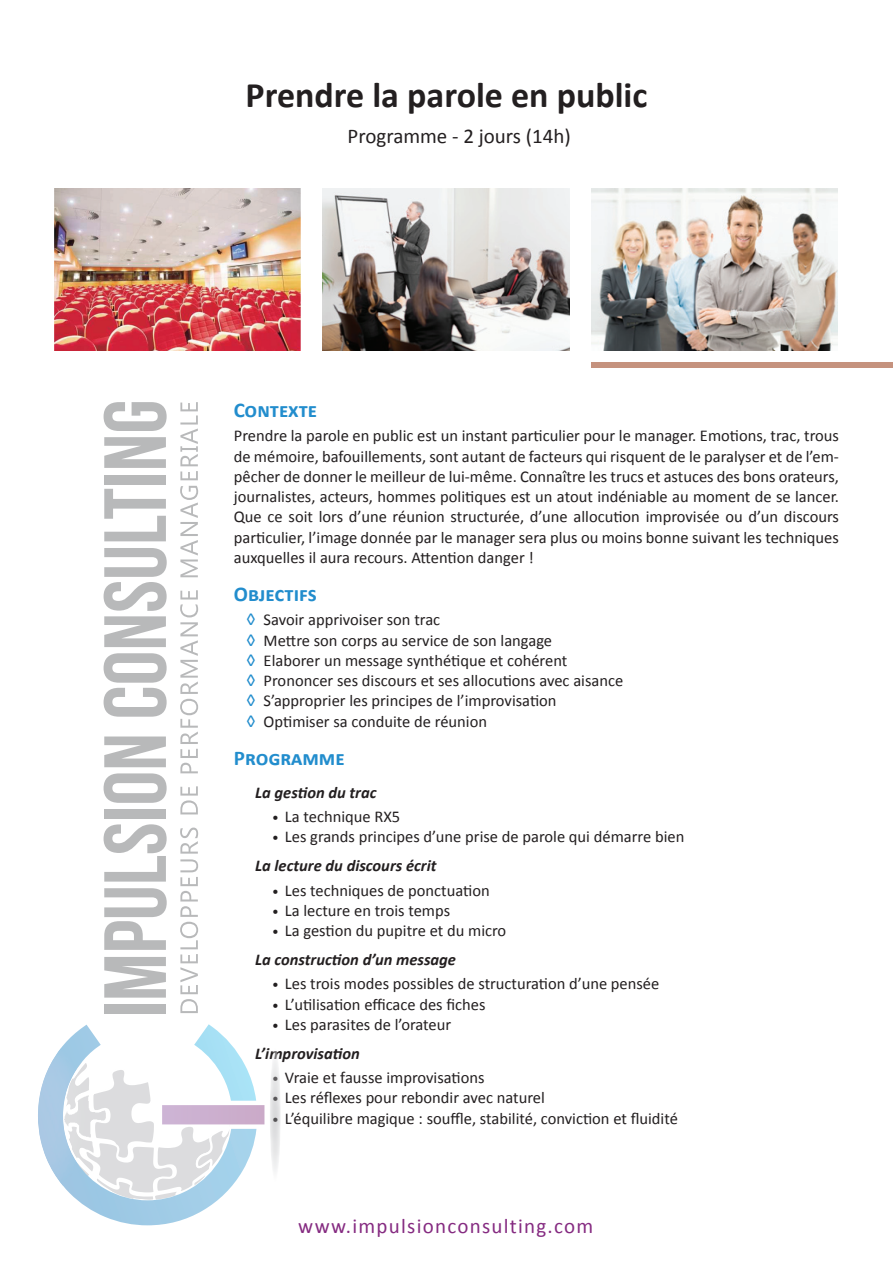
<style>
.page{position:relative;width:893px;height:1263px;background:#fff}
.page>*{position:absolute;margin:0;border:0;box-sizing:border-box;transform-origin:0 0}
.t1{font:700 36px "Calibri";color:#231f20}
.t2{font:21px "Calibri";letter-spacing:.06em;color:#852b81}
.t3{font:700 21px "Calibri";color:#228dcd}
.t4{font:21px "Calibri";color:#231f20}
.t5{font:16.5px/20.2px "Calibri";color:#231f20}
.t6{font:italic 700 16.5px "Calibri";color:#231f20}
.s1{font-size:18px;color:#228dcd}
.s2{font-size:13.5px}
.s3{font-weight:700;font-style:italic}
</style>
<div class="page">
<div style="left:104px;top:1004px;width:62px;height:10px;background:#b8b9ba"></div>
<svg style="left:104px;top:957px;width:62px;height:41px"></svg>
<svg style="left:104px;top:888px;width:63px;height:62px"></svg>
<svg style="left:104px;top:824px;width:63px;height:57px"></svg>
<div style="left:104px;top:809px;width:62px;height:10px;background:#b8b9ba"></div>
<svg style="left:104px;top:773px;width:63px;height:30px"></svg>
<svg style="left:104px;top:736px;width:62px;height:31px"></svg>
<svg style="left:104px;top:653px;width:63px;height:64px"></svg>
<svg style="left:104px;top:548px;width:63px;height:99px"></svg>
<svg style="left:104px;top:489px;width:62px;height:52px"></svg>
<div style="left:104px;top:475px;width:62px;height:10px;background:#b8b9ba"></div>
<svg style="left:104px;top:437px;width:62px;height:31px"></svg>
<svg style="left:104px;top:402px;width:63px;height:29px"></svg>
<svg style="left:180px;top:827px;width:18px;height:186px"></svg>
<svg style="left:180px;top:786px;width:18px;height:28px"></svg>
<svg style="left:180px;top:590px;width:18px;height:183px"></svg>
<svg style="left:180px;top:486px;width:18px;height:91px"></svg>
<svg style="left:180px;top:402px;width:18px;height:78px"></svg>
<img style="left:270px;top:1059px;width:11px;height:113px">
<svg style="left:63px;top:1024px;width:201px;height:201px"></svg>
<img style="left:38px;top:1047px;width:39px;height:139px">
<img style="left:63px;top:1093px;width:44px;height:45px">
<img style="left:54px;top:188px;width:247px;height:162px">
<img style="left:323px;top:188px;width:246px;height:162px">
<img style="left:591px;top:188px;width:247px;height:162px">
<div style="left:591px;top:362px;width:302px;height:6px;background:#c5927e"></div>
<h1 class="t1" style="left:246px;top:72px;width:403px">Prendre la parole en public</h1>
<p class="t4" style="left:348px;top:123px;width:225px">Programme - 2 jours (14h)</p>
<p class="t3" style="left:234px;top:397px;width:85px">Contexte</p>
<p class="t5" style="left:234px;top:426px;width:607px;text-align:justify">Prendre la parole en public est un instant particulier pour le manager. Emotions, trac, trous de mémoire, bafouillements, sont autant de facteurs qui risquent de le paralyser et de l’em&shy;pêcher de donner le meilleur de lui-même. Connaître les trucs et astuces des bons orateurs, journalistes, acteurs, hommes politiques est un atout indéniable au moment de se lancer.<br>Que ce soit lors d’une réunion structurée, d’une allocution improvisée ou d’un discours particulier, l’image donnée par le manager sera plus ou moins bonne suivant les techniques auxquelles il aura recours. Attention danger !</p>
<p class="t3" style="left:234px;top:580px;width:84px">Objectifs</p>
<p class="t5" style="left:247px;top:610px;width:378px"><span class="s1">◊</span> Savoir apprivoiser son trac<br><span class="s1">◊</span> Mettre son corps au service de son langage<br><span class="s1">◊</span> Elaborer un message synthétique et cohérent<br><span class="s1">◊</span> Prononcer ses discours et ses allocutions avec aisance <span class="s1">◊</span> S’approprier les principes de l’improvisation<br><span class="s1">◊</span> Optimiser sa conduite de réunion</p>
<p class="t3" style="left:234px;top:744px;width:112px">Programme</p>
<p class="t6" style="left:255px;top:782px;width:123px">La gestion du trac</p>
<p class="t5" style="left:272px;top:807px;width:130px"><span class="s2">•</span> La technique RX5</p>
<p class="t5" style="left:255px;top:822px;width:431px;line-height:28.8px;text-indent:17px"><span class="s2">•</span> Les grands principes d’une prise de parole qui démarre bien<br><span class="s3">La lecture du discours écrit</span></p>
<p class="t5" style="left:272px;top:880px;width:219px"><span class="s2">•</span> Les techniques de ponctuation</p>
<p class="t5" style="left:272px;top:900px;width:180px"><span class="s2">•</span> La lecture en trois temps</p>
<p class="t5" style="left:255px;top:916px;width:253px;line-height:28.8px;text-indent:17px"><span class="s2">•</span> La gestion du pupitre et du micro<br><span class="s3">La construction d’un message</span></p>
<p class="t5" style="left:272px;top:974px;width:389px"><span class="s2">•</span> Les trois modes possibles de structuration d’une pensée</p>
<p class="t5" style="left:272px;top:994px;width:215px"><span class="s2">•</span> L’utilisation efficace des fiches</p>
<p class="t5" style="left:255px;top:1010px;width:198px;line-height:28.8px;text-indent:17px"><span class="s2">•</span> Les parasites de l’orateur<br><span class="s3">L’improvisation</span></p>
<p class="t5" style="left:272px;top:1068px;width:214px"><span class="s2">•</span> Vraie et fausse improvisations</p>
<p class="t5" style="left:272px;top:1088px;width:274px"><span class="s2">•</span> Les réflexes pour rebondir avec naturel</p>
<p class="t5" style="left:272px;top:1108px;width:407px"><span class="s2">•</span> L’équilibre magique : souffle, stabilité, conviction et fluidité</p>
<p class="t2" style="left:298px;top:1213px;width:296px">www.impulsionconsulting.com</p>
</div>
